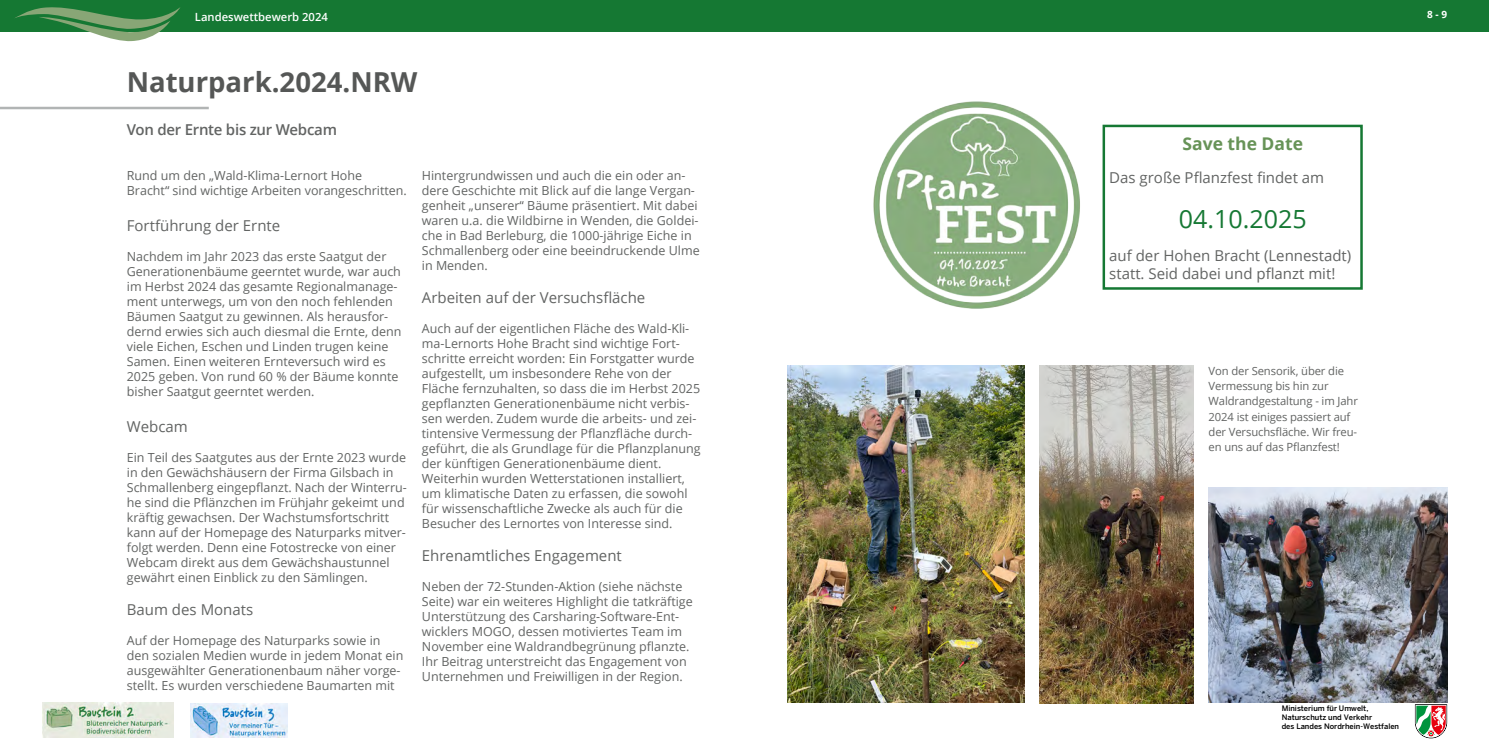
<style>
.page{position:relative;width:1489px;height:745px;background:#fff}
.page>*{position:absolute;margin:0;border:0;box-sizing:border-box;transform-origin:0 0}
.t1{font:700 27.5px "Open Sans";color:#555756}
.t2{font:25px "Open Sans";color:#157833}
.t3{font:700 17.5px "Open Sans";color:#679357}
.t4{font:15px/18px "Open Sans";color:#626463}
.t5{font:600 15px "Open Sans";letter-spacing:-.02em;color:#626463}
.t6{font:12.5px/15px "Open Sans";color:#626463}
.t7{font:11.25px/15px "Open Sans";letter-spacing:-.01em;color:#626463}
.t8{font:600 11.25px "Open Sans";color:#fff}
.t9{font:700 10px "Open Sans";color:#fff}
.t10{font:500 7.5px/9px "Benton Sans";color:#000}
</style>
<div class="page">
<div style="left:0;top:0;width:1488px;height:32px;background:#157833"></div>
<div style="left:1102px;top:125px;width:260px;height:164px;border:2px solid #157833"></div>
<hr style="left:0;top:107px;width:209px;height:2px;background:#b1b4b4">
<svg style="left:15px;top:7px;width:165px;height:35px"></svg>
<img style="left:43px;top:702px;width:130px;height:35px">
<img style="left:191px;top:703px;width:97px;height:33px">
<img style="left:787px;top:365px;width:237px;height:337px">
<img style="left:1208px;top:487px;width:238px;height:215px">
<img style="left:1039px;top:365px;width:154px;height:337px">
<img style="left:873px;top:101px;width:207px;height:208px">
<svg style="left:1414px;top:704px;width:32px;height:33px"></svg>
<p class="t8" style="left:195px;top:9px;width:134px">Landeswettbewerb 2024</p>
<h1 class="t1" style="left:127px;top:63px;width:292px">Naturpark.2024.NRW</h1>
<p class="t5" style="left:127px;top:119px;width:212px">Von der Ernte bis zur Webcam</p>
<p class="t6" style="left:127px;top:167px;width:281px">Rund um den „Wald-Klima-Lernort Hohe<br>Bracht“ sind wichtige Arbeiten vorangeschritten.</p>
<p class="t4" style="left:127px;top:216px;width:155px">Fortführung der Ernte</p>
<p class="t6" style="left:127px;top:248px;width:276px">Nachdem im Jahr 2023 das erste Saatgut der Generationenbäume geerntet wurde, war auch im Herbst 2024 das gesamte Regionalmanage&shy;ment unterwegs, um von den noch fehlenden Bäumen Saatgut zu gewinnen. Als herausfor&shy;dernd erwies sich auch diesmal die Ernte, denn viele Eichen, Eschen und Linden trugen keine Samen. Einen weiteren Ernteversuch wird es 2025 geben. Von rund 60 % der Bäume konnte bisher Saatgut geerntet werden.</p>
<p class="t4" style="left:127px;top:417px;width:62px">Webcam</p>
<p class="t6" style="left:127px;top:449px;width:281px">Ein Teil des Saatgutes aus der Ernte 2023 wurde in den Gewächshäusern der Firma Gilsbach in Schmallenberg eingepflanzt. Nach der Winterru&shy;he sind die Pflänzchen im Frühjahr gekeimt und kräftig gewachsen. Der Wachstumsfortschritt kann auf der Homepage des Naturparks mitver&shy;folgt werden. Denn eine Fotostrecke von einer Webcam direkt aus dem Gewächshaustunnel gewährt einen Einblick zu den Sämlingen.</p>
<p class="t4" style="left:127px;top:600px;width:128px">Baum des Monats</p>
<p class="t6" style="left:127px;top:632px;width:278px">Auf der Homepage des Naturparks sowie in den sozialen Medien wurde in jedem Monat ein ausgewählter Generationenbaum näher vorge&shy;stellt. Es wurden verschiedene Baumarten mit</p>
<p class="t6" style="left:422px;top:167px;width:279px">Hintergrundwissen und auch die ein oder an&shy;dere Geschichte mit Blick auf die lange Vergan&shy;genheit „unserer“ Bäume präsentiert. Mit dabei waren u.a. die Wildbirne in Wenden, die Goldei&shy;che in Bad Berleburg, die 1000-jährige Eiche in Schmallenberg oder eine beeindruckende Ulme in Menden.</p>
<p class="t4" style="left:422px;top:288px;width:225px">Arbeiten auf der Versuchsfläche</p>
<p class="t6" style="left:422px;top:320px;width:280px">Auch auf der eigentlichen Fläche des Wald-Kli&shy;ma-Lernorts Hohe Bracht sind wichtige Fort&shy;schritte erreicht worden: Ein Forstgatter wurde aufgestellt, um insbesondere Rehe von der Fläche fernzuhalten, so dass die im Herbst 2025 gepflanzten Generationenbäume nicht verbis&shy;sen werden. Zudem wurde die arbeits- und zei&shy;tintensive Vermessung der Pflanzfläche durch&shy;geführt, die als Grundlage für die Pflanzplanung der künftigen Generationenbäume dient.<br>Weiterhin wurden Wetterstationen installiert, um klimatische Daten zu erfassen, die sowohl für wissenschaftliche Zwecke als auch für die Besucher des Lernortes von Interesse sind.</p>
<p class="t4" style="left:422px;top:546px;width:201px">Ehrenamtliches Engagement</p>
<p class="t6" style="left:422px;top:578px;width:272px">Neben der 72-Stunden-Aktion (siehe nächste Seite) war ein weiteres Highlight die tatkräftige Unterstützung des Carsharing-Software-Ent&shy;wicklers MOGO, dessen motiviertes Team im November eine Waldrandbegrünung pflanzte.<br>Ihr Beitrag unterstreicht das Engagement von Unternehmen und Freiwilligen in der Region.</p>
<h3 class="t3" style="left:1182px;top:131px;width:122px">Save the Date</h3>
<p class="t4" style="left:1109px;top:168px;width:216px">Das große Pflanzfest findet am</p>
<h2 class="t2" style="left:1178px;top:201px;width:129px">04.10.2025</h2>
<p class="t4" style="left:1109px;top:246px;width:243px">auf der Hohen Bracht (Lennestadt) statt. Seid dabei und pflanzt mit!</p>
<p class="t7" style="left:1208px;top:363px;width:151px">Von der Sensorik, über die<br>Vermessung bis hin zur<br>Waldrandgestaltung - im Jahr<br>2024 ist einiges passiert auf der Versuchsfläche. Wir freu&shy;en uns auf das Pflanzfest!</p>
<p class="t9" style="left:1426px;top:8px;width:21px">8 - 9</p>
<p class="t10" style="left:1281px;top:703px;width:119px">Ministerium für Umwelt,<br>Naturschutz und Verkehr<br>des Landes Nordrhein-Westfalen</p>
</div>
